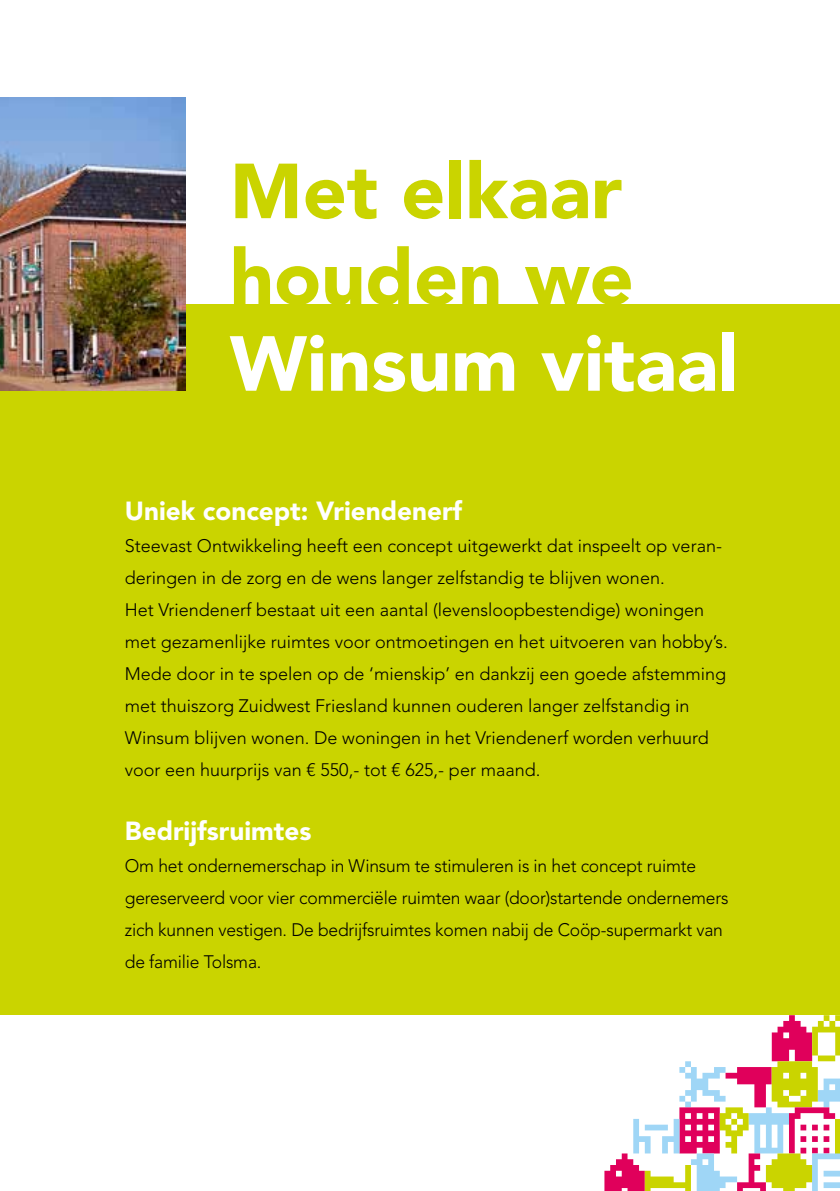
<style>
.page{position:relative;width:840px;height:1191px;background:#fff}
.page>*{position:absolute;margin:0;border:0;box-sizing:border-box;transform-origin:0 0}
.t1{font:900 77px/86.2px "Avenir LT Std";color:#cad400}
.t2{font:900 77px "Avenir LT Std";color:#fff}
.t3{font:900 26px "Avenir LT Std";color:#fff}
.t4{font:300 18px/32px "Avenir LT Std";color:#000}
</style>
<div class="page">
<svg style="left:604px;top:1015px;width:235px;height:176px"></svg>
<div style="left:0;top:304px;width:839px;height:711px;background:#cad400"></div>
<img style="left:0;top:98px;width:185px;height:292px">
<h1 class="t1" style="left:230px;top:148px;width:405px">Met elkaar houden we</h1>
<h1 class="t2" style="left:230px;top:317px;width:509px">Winsum vitaal</h1>
<h2 class="t3" style="left:125px;top:495px;width:339px">Uniek concept: Vriendenerf</h2>
<p class="t4" style="left:125px;top:530px;width:604px">Steevast Ontwikkeling heeft een concept uitgewerkt dat inspeelt op veran&shy;deringen in de zorg en de wens langer zelfstandig te blijven wonen.<br>Het Vriendenerf bestaat uit een aantal (levensloopbestendige) woningen met gezamenlijke ruimtes voor ontmoetingen en het uitvoeren van hobby’s.<br>Mede door in te spelen op de ‘mienskip’ en dankzij een goede afstemming met thuiszorg Zuidwest Friesland kunnen ouderen langer zelfstandig in Winsum blijven wonen. De woningen in het Vriendenerf worden verhuurd voor een huurprijs van € 550,- tot € 625,- per maand.</p>
<h2 class="t3" style="left:125px;top:815px;width:188px">Bedrijfsruimtes</h2>
<p class="t4" style="left:125px;top:850px;width:605px">Om het ondernemerschap in Winsum te stimuleren is in het concept ruimte gereserveerd voor vier commerciële ruimten waar (door)startende ondernemers zich kunnen vestigen. De bedrijfsruimtes komen nabij de Coöp-supermarkt van de familie Tolsma.</p>
</div>
